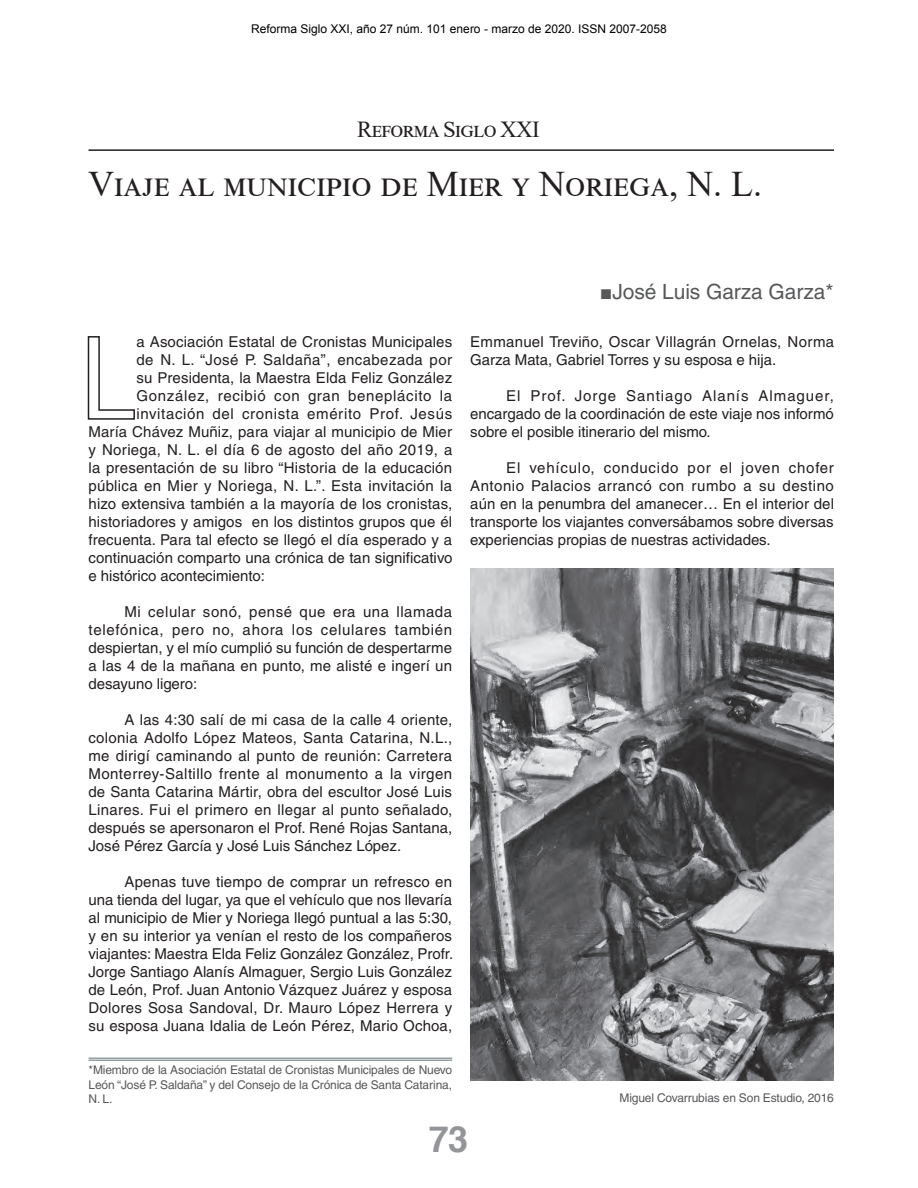
<style>
.page{position:relative;width:918px;height:1188px;background:#fff}
.page>*{position:absolute;margin:0;border:0;box-sizing:border-box;transform-origin:0 0}
.t1{font:36px "Times New Roman";color:#231f20}
.t2{font:700 36px "Helvetica";color:#939598}
.t3{font:22.95px "Times New Roman";letter-spacing:-.025em;color:#231f20}
.t4{font:21px "Helvetica";letter-spacing:-.005em;color:#57585a}
.capitular{font:15px/18px "Helvetica";letter-spacing:.01em;color:#231f20;text-align:justify}
.capitular-2{font:15px "Helvetica";letter-spacing:.045em;color:#231f20}
.capitular-3{font:15px "Helvetica";letter-spacing:.03em;color:#231f20}
.pie{font:12px/14.4px "Helvetica";letter-spacing:-.015em;color:#57585a;text-align:justify}
.s1{font-family:"Arial"}
</style>
<div class="page">
<img style="left:470px;top:568px;width:364px;height:513px">
<hr style="left:88px;top:1058px;width:364px;height:1px;background:#667177">
<hr style="left:88px;top:1060px;width:364px;height:1px;background:#667177">
<svg style="left:87px;top:336px;width:48px;height:84px"></svg>
<hr style="left:88px;top:149px;width:746px;height:2px;background:#231f20">
<h2 class="t3" style="left:357px;top:113px;width:184px">Reforma Siglo XXI</h2>
<p class="t1" style="left:88px;top:159px;width:675px">Viaje al municipio de Mier y Noriega, N. L.</p>
<p class="capitular" style="left:136px;top:333px;width:317px">a Asociación Estatal de Cronistas Municipales</p>
<p class="capitular-3" style="left:136px;top:351px;width:317px">de N. L. “José P. Saldaña”, encabezada por</p>
<p class="capitular" style="left:136px;top:369px;width:317px">su Presidenta, la Maestra Elda Feliz González</p>
<p class="capitular-2" style="left:136px;top:387px;width:317px">González, recibió con gran beneplácito la</p>
<p class="capitular-2" style="left:136px;top:405px;width:317px">invitación del cronista emérito Prof. Jesús</p>
<p class="capitular" style="left:89px;top:423px;width:365px">María Chávez Muñiz, para viajar al municipio de Mier</p>
<p class="capitular" style="left:89px;top:441px;width:365px">y Noriega, N. L. el día 6 de agosto del año 2019, a</p>
<p class="capitular" style="left:89px;top:459px;width:365px">la presentación de su libro “Historia de la educación</p>
<p class="capitular" style="left:89px;top:477px;width:365px">pública en Mier y Noriega, N. L.”. Esta invitación la</p>
<p class="capitular" style="left:89px;top:495px;width:365px">hizo extensiva también a la mayoría de los cronistas,</p>
<p class="capitular" style="left:88px;top:513px;width:365px">historiadores y amigos en los distintos grupos que él</p>
<p class="capitular" style="left:88px;top:531px;width:365px">frecuenta. Para tal efecto se llegó el día esperado y a</p>
<p class="capitular" style="left:88px;top:549px;width:366px">continuación comparto una crónica de tan significativo</p>
<p class="capitular" style="left:88px;top:567px;width:178px">e histórico acontecimiento:</p>
<p class="capitular" style="left:88px;top:603px;width:365px;text-indent:36px">Mi celular sonó, pensé que era una llamada telefónica, pero no, ahora los celulares también despiertan, y el mío cumplió su función de despertarme a las 4 de la mañana en punto, me alisté e ingerí un desayuno ligero:</p>
<p class="capitular" style="left:88px;top:711px;width:365px;text-indent:36px">A las 4:30 salí de mi casa de la calle 4 oriente, colonia Adolfo López Mateos, Santa Catarina, N.L., me dirigí caminando al punto de reunión: Carretera Monterrey-Saltillo frente al monumento a la virgen de Santa Catarina Mártir, obra del escultor José Luis Linares. Fui el primero en llegar al punto señalado, después se apersonaron el Prof. René Rojas Santana, José Pérez García y José Luis Sánchez López.</p>
<p class="capitular" style="left:88px;top:873px;width:366px;text-indent:36px">Apenas tuve tiempo de comprar un refresco en una tienda del lugar, ya que el vehículo que nos llevaría al municipio de Mier y Noriega llegó puntual a las 5:30, y en su interior ya venían el resto de los compañeros viajantes: Maestra Elda Feliz González González, Profr.<br>Jorge Santiago Alanís Almaguer, Sergio Luis González de León, Prof. Juan Antonio Vázquez Juárez y esposa Dolores Sosa Sandoval, Dr. Mauro López Herrera y su esposa Juana Idalia de León Pérez, Mario Ochoa,</p>
<p class="pie" style="left:88px;top:1063px;width:365px">*Miembro de la Asociación Estatal de Cronistas Municipales de Nuevo León “José P. Saldaña” y del Consejo de la Crónica de Santa Catarina, N. L.</p>
<p class="t4" style="left:600px;top:279px;width:235px"><span class="s1">■</span>José Luis Garza Garza*</p>
<p class="capitular" style="left:470px;top:333px;width:365px">Emmanuel Treviño, Oscar Villagrán Ornelas, Norma<br>Garza Mata, Gabriel Torres y su esposa e hija.</p>
<p class="capitular" style="left:470px;top:387px;width:365px;text-indent:36px">El Prof. Jorge Santiago Alanís Almaguer, encargado de la coordinación de este viaje nos informó sobre el posible itinerario del mismo.</p>
<p class="capitular" style="left:470px;top:459px;width:365px;text-indent:36px">El vehículo, conducido por el joven chofer Antonio Palacios arrancó con rumbo a su destino aún en la penumbra del amanecer… En el interior del transporte los viajantes conversábamos sobre diversas experiencias propias de nuestras actividades.</p>
<p class="pie" style="left:620px;top:1091px;width:216px">Miguel Covarrubias en Son Estudio, 2016</p>
<h1 class="t2" style="left:428px;top:1116px;width:41px">73</h1>
</div>
